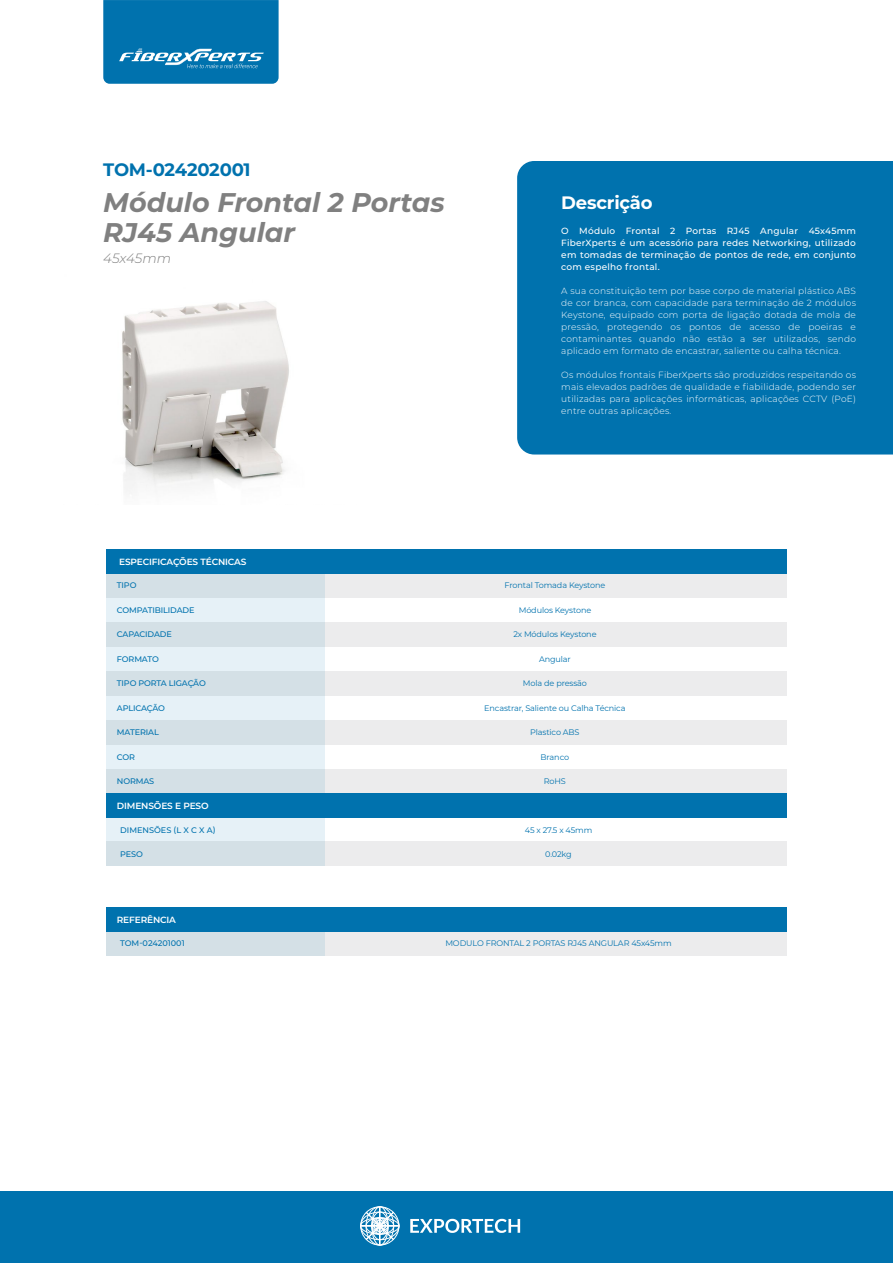
<style>
.page{position:relative;width:893px;height:1263px;background:#fff}
.page>*{position:absolute;margin:0;border:0;box-sizing:border-box;transform-origin:0 0}
.t1{font:italic 700 27px/30px "Montserrat";color:#808080}
.t2{font:700 18px "Montserrat";letter-spacing:-.015em;color:#0072ae}
.t3{font:700 18px "Montserrat";letter-spacing:-.01em;color:#fff}
.t4{font:italic 300 13.5px "Montserrat";letter-spacing:-.005em;color:#808080}
.t5{font:300 9px/12px "Montserrat";letter-spacing:.025em;color:#fff;text-align:justify}
.t6{font:500 9px/12px "Montserrat";letter-spacing:.025em;color:#fff;text-align:justify}
.t7{font:600 9px "Montserrat";letter-spacing:-.015em;color:#fff}
.t8{font:8.1px "Montserrat";letter-spacing:-.015em;color:#0072ae}
.t9{font:500 8.1px "Montserrat";letter-spacing:-.015em;color:#0072ae}
</style>
<div class="page">
<div style="left:517px;top:161px;width:376px;height:293px;background:#0072ae"></div>
<div style="left:0;top:1191px;width:893px;height:72px;background:#0072ae"></div>
<hr style="left:379px;top:1207px;width:1px;height:38px;background:#fff">
<hr style="left:361px;top:1225px;width:38px;height:1px;background:#fff">
<div style="left:360px;top:1206px;width:39px;height:39px;border:1px solid #fff;border-radius:50%"></div>
<div style="left:360px;top:1212px;width:39px;height:28px;border:1px solid #fff;border-radius:50%"></div>
<div style="left:360px;top:1218px;width:39px;height:16px;border:1px solid #fff;border-radius:50%"></div>
<div style="left:366px;top:1206px;width:28px;height:39px;border:1px solid #fff;border-radius:50%"></div>
<div style="left:372px;top:1206px;width:16px;height:39px;border:1px solid #fff;border-radius:50%"></div>
<svg style="left:366px;top:1211px;width:28px;height:29px"></svg>
<svg style="left:410px;top:1219px;width:110px;height:14px"></svg>
<img style="left:122px;top:301px;width:167px;height:193px">
<svg style="left:103px;top:0;width:176px;height:84px;background:#0f7ab2"></svg>
<div style="left:106px;top:931px;width:681px;height:24px;background:#ececed"></div>
<div style="left:106px;top:671px;width:681px;height:24px;background:#ececed"></div>
<div style="left:106px;top:720px;width:681px;height:25px;background:#ececed"></div>
<div style="left:106px;top:769px;width:681px;height:24px;background:#ececed"></div>
<div style="left:106px;top:622px;width:681px;height:24px;background:#ececed"></div>
<div style="left:106px;top:574px;width:681px;height:24px;background:#ececed"></div>
<div style="left:106px;top:573px;width:218px;height:220px;background:linear-gradient(to right,#dce7ed,#dce7ed)"></div>
<div style="left:106px;top:549px;width:681px;height:25px;background:#0072ae"></div>
<div style="left:106px;top:931px;width:218px;height:24px;background:#d4e0e6"></div>
<div style="left:106px;top:907px;width:681px;height:24px;background:#0072ae"></div>
<div style="left:107px;top:842px;width:680px;height:24px;background:#ececed"></div>
<div style="left:106px;top:817px;width:218px;height:49px;background:linear-gradient(to right,#dde8ee,#dde8ee)"></div>
<div style="left:106px;top:794px;width:681px;height:24px;background:#0072ae"></div>
<h2 class="t2" style="left:103px;top:157px;width:149px">TOM-024202001</h2>
<h1 class="t1" style="left:103px;top:186px;width:343px">Módulo Frontal 2 Portas<br>RJ45 Angular</h1>
<h3 class="t4" style="left:103px;top:249px;width:69px">45x45mm</h3>
<h2 class="t3" style="left:561px;top:189px;width:93px">Descrição</h2>
<p class="t6" style="left:561px;top:224px;width:296px">O Módulo Frontal 2 Portas RJ45 Angular 45x45mm FiberXperts é um acessório para redes Networking, utilizado em tomadas de terminação de pontos de rede, em conjunto com espelho frontal.</p>
<p class="t5" style="left:561px;top:284px;width:296px">A sua constituição tem por base corpo de material plástico ABS de cor branca, com capacidade para terminação de 2 módulos Keystone, equipado com porta de ligação dotada de mola de pressão, protegendo os pontos de acesso de poeiras e contaminantes quando não estão a ser utilizados, sendo aplicado em formato de encastrar, saliente ou calha técnica.</p>
<p class="t5" style="left:561px;top:368px;width:296px">Os módulos frontais FiberXperts são produzidos respeitando os mais elevados padrões de qualidade e fiabilidade, podendo ser utilizadas para aplicações informáticas, aplicações CCTV (PoE) entre outras aplicações.</p>
<p class="t7" style="left:119px;top:555px;width:129px">ESPECIFICAÇÕES TÉCNICAS</p>
<p class="t9" style="left:117px;top:580px;width:21px">TIPO</p>
<p class="t9" style="left:117px;top:604px;width:79px">COMPATIBILIDADE</p>
<p class="t9" style="left:117px;top:629px;width:56px">CAPACIDADE</p>
<p class="t9" style="left:117px;top:653px;width:43px">FORMATO</p>
<p class="t9" style="left:117px;top:678px;width:90px">TIPO PORTA LIGAÇÃO</p>
<p class="t9" style="left:117px;top:702px;width:49px">APLICAÇÃO</p>
<p class="t9" style="left:117px;top:726px;width:43px">MATERIAL</p>
<p class="t9" style="left:117px;top:751px;width:20px">COR</p>
<p class="t9" style="left:117px;top:775px;width:39px">NORMAS</p>
<p class="t7" style="left:117px;top:799px;width:93px">DIMENSÕES E PESO</p>
<p class="t9" style="left:120px;top:824px;width:97px">DIMENSÕES (L X C X A)</p>
<p class="t9" style="left:120px;top:848px;width:24px">PESO</p>
<p class="t8" style="left:505px;top:580px;width:102px">Frontal Tomada Keystone</p>
<p class="t8" style="left:519px;top:604px;width:74px">Módulos Keystone</p>
<p class="t8" style="left:513px;top:629px;width:85px">2x Módulos Keystone</p>
<p class="t8" style="left:539px;top:653px;width:33px">Angular</p>
<p class="t8" style="left:523px;top:678px;width:66px">Mola de pressão</p>
<p class="t8" style="left:484px;top:702px;width:143px">Encastrar, Saliente ou Calha Técnica</p>
<p class="t8" style="left:530px;top:727px;width:51px">Plastico ABS</p>
<p class="t8" style="left:541px;top:751px;width:30px">Branco</p>
<p class="t8" style="left:544px;top:775px;width:24px">RoHS</p>
<p class="t8" style="left:525px;top:824px;width:69px">45 x 27.5 x 45mm</p>
<p class="t8" style="left:545px;top:849px;width:28px">0.02kg</p>
<p class="t7" style="left:117px;top:913px;width:61px">REFERÊNCIA</p>
<p class="t9" style="left:120px;top:938px;width:66px">TOM-024201001</p>
<p class="t8" style="left:445px;top:938px;width:228px">MODULO FRONTAL 2 PORTAS RJ45 ANGULAR 45x45mm</p>
</div>
